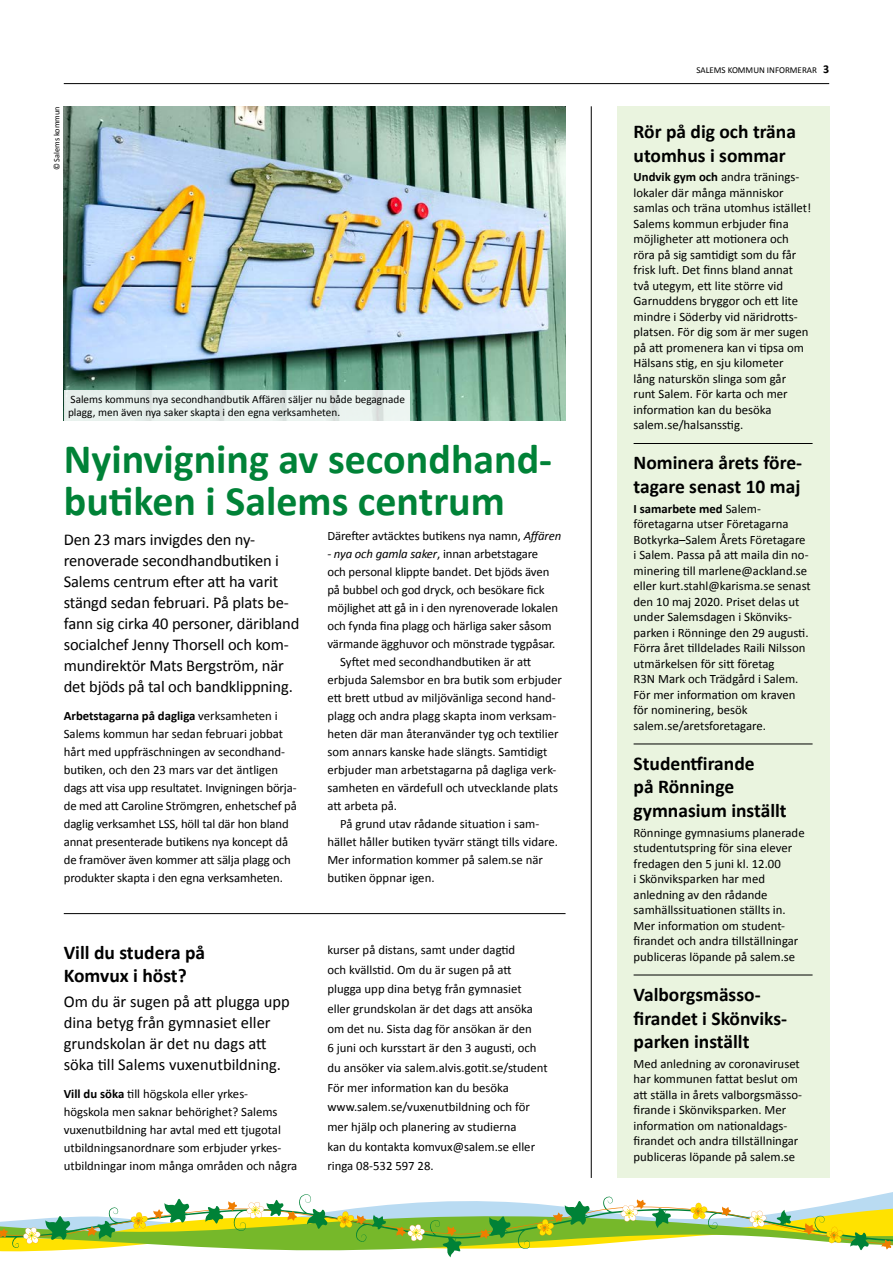
<style>
.page{position:relative;width:893px;height:1263px;background:#fff}
.page>*{position:absolute;margin:0;border:0;box-sizing:border-box;transform-origin:0 0}
.t1{font:700 42px/42px "Calibri";color:#008237}
.t2{font:700 19.5px/23.5px "Calibri";color:#000}
.t3{font:16.5px/21px "Calibri";letter-spacing:-.01em;color:#000}
.t4{font:12.75px/15.5px "Calibri";color:#000}
.t5{font:11.25px/13.5px "Calibri";color:#000}
.t6{font:9px "Calibri";color:#000}
.t7{font:8.25px "Calibri";color:#000}
.s1{font-weight:700}
.s2{font-style:italic}
.s3{font-weight:700;font-size:12px}
</style>
<div class="page">
<hr style="left:64px;top:83px;width:765px;height:1px;background:#000">
<svg style="left:0;top:1198px;width:893px;height:59px"></svg>
<div style="left:617px;top:106px;width:213px;height:1072px;background:#eaf4df"></div>
<hr style="left:634px;top:443px;width:179px;height:1px;background:#000">
<hr style="left:634px;top:744px;width:179px;height:1px;background:#000">
<hr style="left:634px;top:975px;width:179px;height:1px;background:#000">
<hr style="left:591px;top:106px;width:1px;height:1072px;background:#000">
<hr style="left:64px;top:913px;width:502px;height:1px;background:#000">
<img style="left:64px;top:106px;width:502px;height:315px">
<svg style="left:64px;top:390px;width:345px;height:31px;background:#e7f0ec"></svg>
<p class="t7" style="left:52px;top:170px;width:65px;rotate:-90deg">© Salems kommun</p>
<p class="t5" style="left:68px;top:392px;width:339px">Salems kommuns nya secondhandbutik Affären säljer nu både begagnade plagg, men även nya saker skapta i den egna verksamheten.</p>
<h1 class="t1" style="left:64px;top:436px;width:490px">Nyinvigning av secondhand&shy;butiken i Salems centrum</h1>
<p class="t3" style="left:64px;top:528px;width:237px">Den 23 mars invigdes den ny&shy;renoverade secondhandbutiken i Salems centrum efter att ha varit stängd sedan februari. På plats be&shy;fann sig cirka 40 personer, däribland socialchef Jenny Thorsell och kom&shy;mundirektör Mats Bergström, när det bjöds på tal och bandklippning.</p>
<p class="t4" style="left:64px;top:706px;width:235px;line-height:18px"><span class="s1">Arbetstagarna på dagliga</span> verksamheten i Salems kommun har sedan februari jobbat hårt med uppfräschningen av secondhand&shy;butiken, och den 23 mars var det äntligen dags att visa upp resultatet. Invigningen börja&shy;de med att Caroline Strömgren, enhetschef på daglig verksamhet LSS, höll tal där hon bland annat presenterade butikens nya koncept då de framöver även kommer att sälja plagg och produkter skapta i den egna verksamheten.</p>
<p class="t4" style="left:327px;top:527px;width:235px">Därefter avtäcktes butikens nya namn, <span class="s2">Affären</span></p>
<p class="t4" style="left:327px;top:545px;width:212px"><span class="s2">- nya och gamla saker</span>, innan arbetstagare</p>
<p class="t4" style="left:327px;top:563px;width:223px">och personal klippte bandet. Det bjöds även</p>
<p class="t4" style="left:327px;top:581px;width:219px">på bubbel och god dryck, och besökare fick</p>
<p class="t4" style="left:327px;top:599px;width:232px">möjlighet att gå in i den nyrenoverade lokalen</p>
<p class="t4" style="left:327px;top:617px;width:226px">och fynda fina plagg och härliga saker såsom</p>
<p class="t4" style="left:327px;top:635px;width:230px">värmande ägghuvor och mönstrade tygpåsar.</p>
<p class="t4" style="left:340px;top:653px;width:193px">Syftet med secondhandbutiken är att</p>
<p class="t4" style="left:327px;top:671px;width:236px">erbjuda Salemsbor en bra butik som erbjuder</p>
<p class="t4" style="left:327px;top:689px;width:229px">ett brett utbud av miljövänliga second hand-</p>
<p class="t4" style="left:327px;top:707px;width:230px">plagg och andra plagg skapta inom verksam-</p>
<p class="t4" style="left:327px;top:725px;width:233px">heten där man återanvänder tyg och textilier</p>
<p class="t4" style="left:327px;top:744px;width:221px">som annars kanske hade slängts. Samtidigt</p>
<p class="t4" style="left:327px;top:762px;width:231px">erbjuder man arbetstagarna på dagliga verk-</p>
<p class="t4" style="left:327px;top:780px;width:232px">samheten en värdefull och utvecklande plats</p>
<p class="t4" style="left:327px;top:798px;width:71px">att arbeta på.</p>
<p class="t4" style="left:340px;top:816px;width:198px">På grund utav rådande situation i sam--</p>
<p class="t4" style="left:327px;top:834px;width:232px">hället håller butiken tyvärr stängt tills vidare.</p>
<p class="t4" style="left:327px;top:852px;width:217px">Mer information kommer på salem.se när</p>
<p class="t4" style="left:327px;top:870px;width:109px">butiken öppnar igen.</p>
<h2 class="t2" style="left:64px;top:939px;width:143px">Vill du studera på<br>Komvux i höst?</h2>
<p class="t3" style="left:64px;top:990px;width:228px">Om du är sugen på att plugga upp dina betyg från gymnasiet eller grundskolan är det nu dags att söka till Salems vuxenutbildning.</p>
<p class="t4" style="left:64px;top:1084px;width:235px;line-height:18px"><span class="s1">Vill du söka</span> till högskola eller yrkes-<br>högskola men saknar behörighet? Salems vuxenutbildning har avtal med ett tjugotal utbildningsanordnare som erbjuder yrkes&shy;utbildningar inom många områden och några</p>
<p class="t4" style="left:327px;top:939px;width:222px;line-height:19.6px">kurser på distans, samt under dagtid<br>och kvällstid. Om du är sugen på att plugga upp dina betyg från gymnasiet eller grundskolan är det dags att ansöka om det nu. Sista dag för ansökan är den<br>6 juni och kursstart är den 3 augusti, och du ansöker via salem.alvis.gotit.se/student För mer information kan du besöka www.salem.se/vuxenutbildning och för mer hjälp och planering av studierna<br>kan du kontakta komvux@salem.se eller ringa 08-532 597 28.</p>
<p class="t6" style="left:696px;top:64px;width:134px">SALEMS KOMMUN INFORMERAR <span class="s3">3</span></p>
<h2 class="t2" style="left:634px;top:119px;width:164px">Rör på dig och träna utomhus i sommar</h2>
<p class="t4" style="left:634px;top:169px;width:179px"><span class="s1">Undvik gym och</span> andra tränings&shy;lokaler där många människor samlas och träna utomhus istället!<br>Salems kommun erbjuder fina möjligheter att motionera och röra på sig samtidigt som du får frisk luft. Det finns bland annat två utegym, ett lite större vid<br>Garnuddens bryggor och ett lite mindre i Söderby vid näridrotts&shy;platsen.⁣ För dig som är mer sugen på att promenera kan vi tipsa om<br>Hälsans stig, en sju kilometer<br>lång naturskön slinga som går runt Salem. För karta och mer information kan du besöka salem.se/halsansstig.</p>
<h2 class="t2" style="left:634px;top:450px;width:170px">Nominera årets före&shy;tagare senast 10 maj</h2>
<p class="t4" style="left:634px;top:500px;width:179px"><span class="s1">I samarbete med</span> Salem&shy;företagarna utser Företagarna<br>Botkyrka–Salem Årets Företagare i Salem. Passa på att maila din no&shy;minering till marlene@ackland.se eller kurt.stahl@karisma.se senast den 10 maj 2020. Priset delas ut under Salemsdagen i Skönviks&shy;parken i Rönninge den 29 augusti.<br>Förra året tilldelades Raili Nilsson utmärkelsen för sitt företag<br>R3N Mark och Trädgård i Salem.<br>För mer information om kraven för nominering, besök salem.se/aretsforetagare.</p>
<h2 class="t2" style="left:634px;top:751px;width:155px">Studentfirande<br>på Rönninge gymnasium inställt</h2>
<p class="t4" style="left:634px;top:824px;width:173px">Rönninge gymnasiums planerade studentutspring för sina elever fredagen den 5 juni kl. 12.00<br>i Skönviksparken har med anledning av den rådande samhällssituationen ställts in.<br>Mer information om student&shy;firandet och andra tillställningar publiceras löpande på salem.se</p>
<h2 class="t2" style="left:634px;top:982px;width:155px">Valborgsmässo&shy;firandet i Skönviks&shy;parken inställt</h2>
<p class="t4" style="left:634px;top:1055px;width:170px">Med anledning av coronaviruset har kommunen fattat beslut om att ställa in årets valborgsmässo&shy;firande i Skönviksparken. Mer information om nationaldags&shy;firandet och andra tillställningar publiceras löpande på salem.se</p>
</div>
